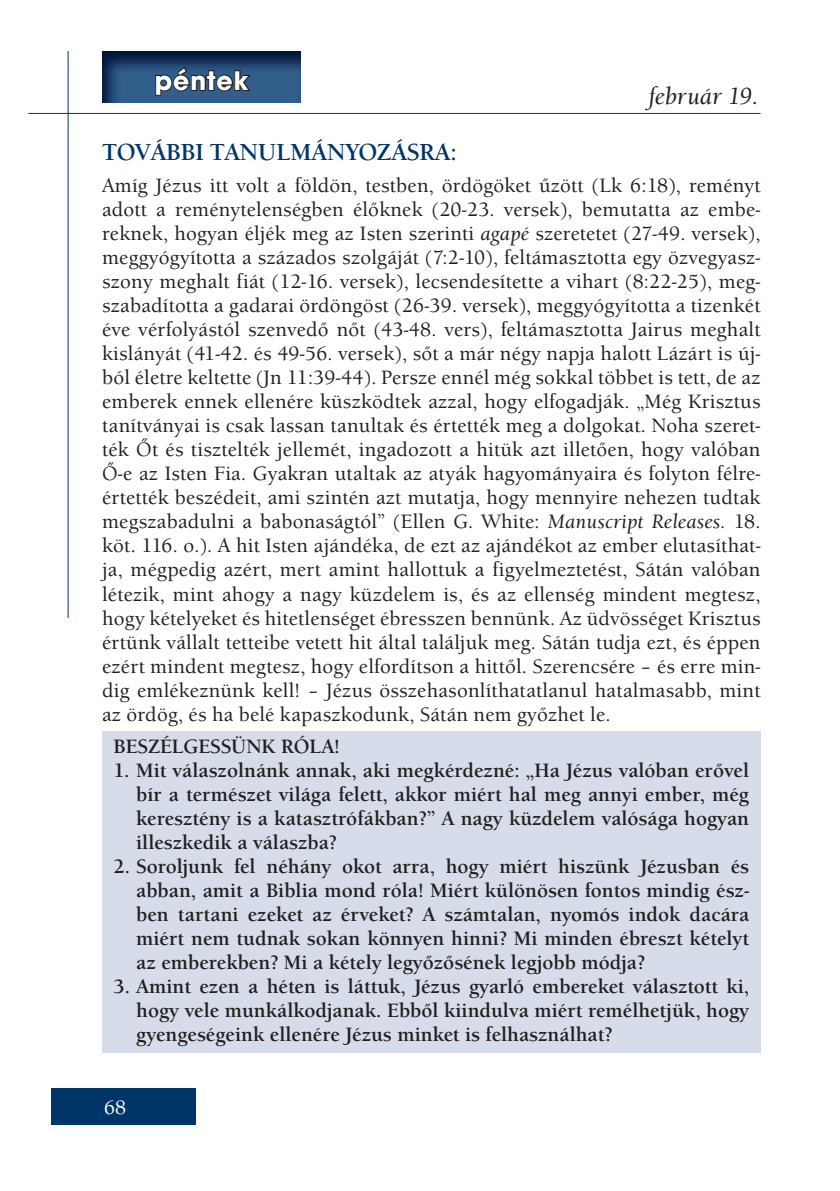
<style>
.page{position:relative;width:840px;height:1191px;background:#fff}
.page>*{position:absolute;margin:0;border:0;box-sizing:border-box;transform-origin:0 0}
.t1{font:700 28px "Avant Gar Got Itc TEE";letter-spacing:.04em;color:#fff}
.t2{font:700 24px "Berkeley Old Sty Itc TEE";color:#003667}
.t3{font:italic 500 24px "Berkeley Old Sty Itc TEE";color:#231f20}
.t4{font:500 20px/24px "Berkeley Old Sty Itc TEE";letter-spacing:.01em;color:#231f20;text-align:justify}
.t5{font:700 20px/24px "Berkeley Old Sty Itc TEE";color:#231f20;text-align:justify}
.t6{font:500 20px "Berkeley Old Sty Itc TEE";color:#fff}
.s1{font-style:italic}
</style>
<div class="page">
<div style="left:51px;top:1089px;width:145px;height:36px;background:#003667"></div>
<hr style="left:28px;top:113px;width:732px;height:1px;background:#003667">
<hr style="left:68px;top:51px;width:1px;height:567px;background:#003667">
<div style="left:102px;top:731px;width:658px;height:322px;background:#d6dce9"></div>
<svg style="left:102px;top:51px;width:199px;height:52px;background:#20436d"></svg>
<svg style="left:154px;top:66px;width:99px;height:31px;background:#2b4766"></svg>
<h1 class="t1" style="left:155px;top:63px;width:95px">péntek</h1>
<p class="t3" style="left:648px;top:82px;width:112px">február 19.</p>
<p class="t2" style="left:102px;top:138px;width:356px">TOVÁBBI TANULMÁNYOZÁSRA:</p>
<p class="t4" style="left:102px;top:174px;width:659px">Amíg Jézus itt volt a földön, testben, ördögöket űzött (Lk 6:18), reményt adott a reménytelenségben élőknek (20-23. versek), bemutatta az embe&shy;reknek, hogyan éljék meg az Isten szerinti <span class="s1">agapé</span> szeretetet (27-49. versek), meggyógyította a százados szolgáját (7:2-10), feltámasztotta egy özvegyas - szony meghalt fiát (12-16. versek), lecsendesítette a vihart (8:22-25), meg&shy;szabadította a gadarai ördöngöst (26-39. versek), meggyógyította a tizenkét éve vérfolyástól szenvedő nőt (43-48. vers), feltámasztotta Jairus meghalt kislányát (41-42. és 49-56. versek), sőt a már négy napja halott Lázárt is új&shy;ból életre keltette (Jn 11:39-44). Persze ennél még sokkal többet is tett, de az emberek ennek ellenére küszködtek azzal, hogy elfogadják. „Még Krisztus tanítványai is csak lassan tanultak és értették meg a dolgokat. Noha szeret&shy;ték Őt és tisztelték jellemét, ingadozott a hitük azt illetően, hogy valóban Ő-e az Isten Fia. Gyakran utaltak az atyák hagyományaira és folyton félre&shy;értették beszédeit, ami szintén azt mutatja, hogy mennyire nehezen tudtak megszabadulni a babonaságtól” (Ellen G. White: <span class="s1">Manuscript Releases.</span> 18. köt. 116. o.). A hit Isten ajándéka, de ezt az ajándékot az ember elutasíthat&shy;ja, mégpedig azért, mert amint hallottuk a figyelmeztetést, Sátán valóban létezik, mint ahogy a nagy küzdelem is, és az ellenség mindent megtesz, hogy kételyeket és hitetlenséget ébresszen bennünk. Az üdvösséget Krisztus értünk vállalt tetteibe vetett hit által találjuk meg. Sátán tudja ezt, és éppen ezért mindent megtesz, hogy elfordítson a hittől. Szerencsére – és erre min&shy;dig emlékeznünk kell! – Jézus összehasonlíthatatlanul hatalmasabb, mint az ördög, és ha belé kapaszkodunk, Sátán nem győzhet le.</p>
<p class="t5" style="left:113px;top:734px;width:228px">BESZÉLGESSÜNK RÓLA!</p>
<p class="t5" style="left:136px;top:758px;width:614px;text-indent:-23px">1. Mit válaszolnánk annak, aki megkérdezné: „Ha Jézus valóban erővel bír a természet világa felett, akkor miért hal meg annyi ember, még keresztény is a katasztrófákban?” A nagy küzdelem valósága hogyan illeszkedik a válaszba?</p>
<p class="t5" style="left:136px;top:854px;width:614px;text-indent:-23px">2. Soroljunk fel néhány okot arra, hogy miért hiszünk Jézusban és abban, amit a Biblia mond róla! Miért különösen fontos mindig ész&shy;ben tartani ezeket az érveket? A számtalan, nyomós indok dacára miért nem tudnak sokan könnyen hinni? Mi minden ébreszt kételyt az emberekben? Mi a kétely legyőzősének legjobb módja?</p>
<p class="t5" style="left:136px;top:974px;width:614px;text-indent:-23px">3. Amint ezen a héten is láttuk, Jézus gyarló embereket választott ki, hogy vele munkálkodjanak. Ebből kiindulva miért remélhetjük, hogy gyengeségeink ellenére Jézus minket is felhasználhat?</p>
<p class="t6" style="left:104px;top:1096px;width:24px">68</p>
</div>
